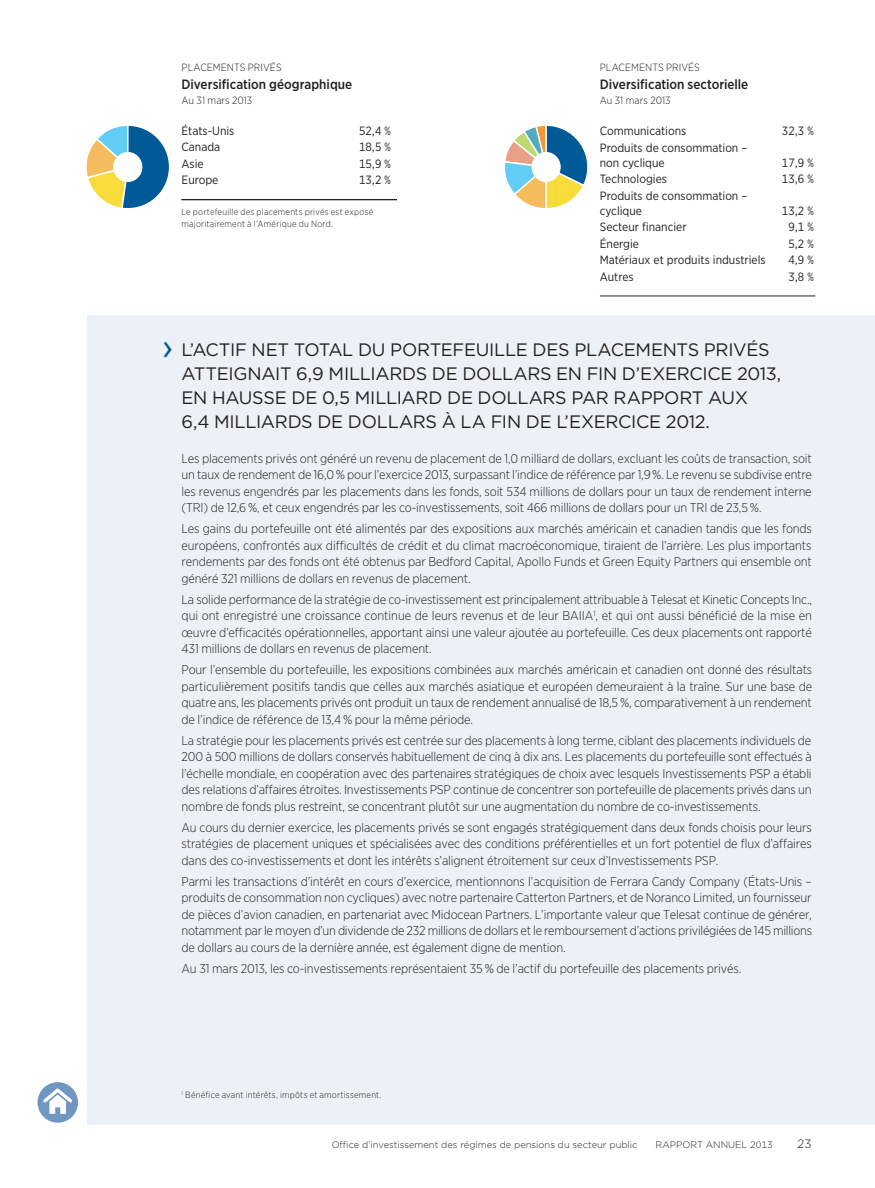
<style>
.page{position:relative;width:875px;height:1188px;background:#fff}
.page>*{position:absolute;margin:0;border:0;box-sizing:border-box;transform-origin:0 0}
.t1{font:18px/24px "Gotham";letter-spacing:-.015em;color:#231f20}
.t2{font:500 13.5px "Gotham Narrow";color:#231f20}
.t3{font:300 12.75px/16.5px "Gotham Narrow";letter-spacing:-.01em;color:#231f20;text-align:justify}
.t4{font:12px/15px "Gotham Narrow";color:#231f20}
.t5{font:300 12px "Gotham";color:#231f20}
.t6{font:300 10.5px "Gotham Narrow";letter-spacing:.01em;color:#231f20}
.t7{font:300 9.3px "Gotham";color:#231f20}
.t8{font:300 9px/12px "Gotham Narrow";letter-spacing:.025em;color:#231f20}
.s1{font-family:"Gotham Narrow";font-size:36px;color:#005a97}
</style>
<div class="page">
<hr style="left:182px;top:199px;width:156px;height:1px;background:#231f20">
<hr style="left:338px;top:199px;width:59px;height:1px;background:#231f20">
<svg style="left:86px;top:125px;width:83px;height:83px"></svg>
<div style="left:114px;top:153px;width:28px;height:28px;background:#fff;border-radius:50%"></div>
<div style="left:113px;top:152px;width:29px;height:30px;border:1px solid #fff;border-radius:50%"></div>
<hr style="left:182px;top:200px;width:215px;height:1px;background:#231f20">
<hr style="left:600px;top:296px;width:171px;height:1px;background:#231f20">
<hr style="left:771px;top:296px;width:44px;height:1px;background:#231f20">
<svg style="left:505px;top:125px;width:83px;height:83px"></svg>
<div style="left:532px;top:153px;width:28px;height:28px;background:#fff;border-radius:50%"></div>
<div style="left:532px;top:152px;width:28px;height:30px;border:1px solid #fff;border-radius:50%"></div>
<div style="left:87px;top:315px;width:788px;height:810px;background:#ecf1f7"></div>
<div style="left:38px;top:1082px;width:40px;height:41px;background:#7296c2;border-radius:50%"></div>
<svg style="left:43px;top:1088px;width:29px;height:26px"></svg>
<p class="t6" style="left:182px;top:61px;width:102px">PLACEMENTS PRIVÉS</p>
<p class="t2" style="left:182px;top:76px;width:172px">Diversification géographique</p>
<p class="t6" style="left:182px;top:94px;width:72px">Au 31 mars 2013</p>
<p class="t4" style="left:182px;top:123px;width:54px">États-Unis</p>
<p class="t4" style="left:359px;top:123px;width:33px">52,4 %</p>
<p class="t4" style="left:182px;top:139px;width:40px">Canada</p>
<p class="t4" style="left:359px;top:139px;width:33px">18,5 %</p>
<p class="t4" style="left:182px;top:156px;width:24px">Asie</p>
<p class="t4" style="left:359px;top:156px;width:33px">15,9 %</p>
<p class="t4" style="left:182px;top:172px;width:38px">Europe</p>
<p class="t4" style="left:359px;top:172px;width:33px">13,2 %</p>
<p class="t8" style="left:182px;top:206px;width:193px">Le portefeuille des placements privés est exposé majoritairement à l’Amérique du Nord.</p>
<p class="t6" style="left:600px;top:61px;width:102px">PLACEMENTS PRIVÉS</p>
<p class="t2" style="left:600px;top:76px;width:150px">Diversification sectorielle</p>
<p class="t6" style="left:600px;top:94px;width:72px">Au 31 mars 2013</p>
<p class="t4" style="left:600px;top:123px;width:88px">Communications</p>
<p class="t4" style="left:782px;top:123px;width:33px">32,3 %</p>
<p class="t4" style="left:600px;top:140px;width:149px">Produits de consommation – non cyclique</p>
<p class="t4" style="left:782px;top:155px;width:33px">17,9 %</p>
<p class="t4" style="left:600px;top:171px;width:69px">Technologies</p>
<p class="t4" style="left:782px;top:171px;width:33px">13,6 %</p>
<p class="t4" style="left:600px;top:189px;width:149px">Produits de consommation – cyclique</p>
<p class="t4" style="left:782px;top:204px;width:33px">13,2 %</p>
<p class="t4" style="left:600px;top:219px;width:88px">Secteur financier</p>
<p class="t4" style="left:788px;top:219px;width:27px">9,1 %</p>
<p class="t4" style="left:600px;top:236px;width:41px">Énergie</p>
<p class="t4" style="left:788px;top:236px;width:27px">5,2 %</p>
<p class="t4" style="left:600px;top:252px;width:167px">Matériaux et produits industriels</p>
<p class="t4" style="left:788px;top:252px;width:27px">4,9 %</p>
<p class="t4" style="left:600px;top:269px;width:35px">Autres</p>
<p class="t4" style="left:788px;top:269px;width:27px">3,8 %</p>
<p class="t1" style="left:181px;top:338px;width:601px;text-indent:-19px"><span class="s1">›</span> L’ACTIF NET TOTAL DU PORTEFEUILLE DES PLACEMENTS PRIVÉS ATTEIGNAIT 6,9 MILLIARDS DE DOLLARS EN FIN D’EXERCICE 2013, EN HAUSSE DE 0,5 MILLIARD DE DOLLARS PAR RAPPORT AUX<br>6,4 MILLIARDS DE DOLLARS À LA FIN DE L’EXERCICE 2012.</p>
<p class="t3" style="left:182px;top:450px;width:632px">Les placements privés ont généré un revenu de placement de 1,0 milliard de dollars, excluant les coûts de transaction, soit un taux de rendement de 16,0% pour l’exercice 2013, surpassant l’indice de référence par 1,9%. Le revenu se subdivise entre les revenus engendrés par les placements dans les fonds, soit 534 millions de dollars pour un taux de rendement interne (TRI) de 12,6 %, et ceux engendrés par les co-investissements, soit 466 millions de dollars pour un TRI de 23,5 %.</p>
<p class="t3" style="left:182px;top:520px;width:632px">Les gains du portefeuille ont été alimentés par des expositions aux marchés américain et canadien tandis que les fonds européens, confrontés aux difficultés de crédit et du climat macroéconomique, tiraient de l’arrière. Les plus importants rendements par des fonds ont été obtenus par Bedford Capital, Apollo Funds et Green Equity Partners qui ensemble ont généré 321 millions de dollars en revenus de placement.</p>
<p class="t3" style="left:181px;top:591px;width:632px">La solide performance de la stratégie de co-investissement est principalement attribuable à Telesat et Kinetic Concepts Inc., qui ont enregistré une croissance continue de leurs revenus et de leur BAIIA<sup>1</sup>, et qui ont aussi bénéficié de la mise en œuvre d’efficacités opérationnelles, apportant ainsi une valeur ajoutée au portefeuille. Ces deux placements ont rapporté 431 millions de dollars en revenus de placement.</p>
<p class="t3" style="left:181px;top:661px;width:632px">Pour l’ensemble du portefeuille, les expositions combinées aux marchés américain et canadien ont donné des résultats particulièrement positifs tandis que celles aux marchés asiatique et européen demeuraient à la traîne. Sur une base de quatre ans, les placements privés ont produit un taux de rendement annualisé de 18,5 %, comparativement à un rendement de l’indice de référence de 13,4 % pour la même période.</p>
<p class="t3" style="left:181px;top:732px;width:632px">La stratégie pour les placements privés est centrée sur des placements à long terme, ciblant des placements individuels de 200 à 500 millions de dollars conservés habituellement de cinq à dix ans. Les placements du portefeuille sont effectués à l’échelle mondiale, en coopération avec des partenaires stratégiques de choix avec lesquels Investissements PSP a établi des relations d’affaires étroites. Investissements PSP continue de concentrer son portefeuille de placements privés dans un nombre de fonds plus restreint, se concentrant plutôt sur une augmentation du nombre de co-investissements.</p>
<p class="t3" style="left:181px;top:819px;width:632px">Au cours du dernier exercice, les placements privés se sont engagés stratégiquement dans deux fonds choisis pour leurs stratégies de placement uniques et spécialisées avec des conditions préférentielles et un fort potentiel de flux d’affaires dans des co-investissements et dont les intérêts s’alignent étroitement sur ceux d’Investissements PSP.</p>
<p class="t3" style="left:181px;top:873px;width:632px">Parmi les transactions d’intérêt en cours d’exercice, mentionnons l’acquisition de Ferrara Candy Company (États-Unis – produits de consommation non cycliques) avec notre partenaire Catterton Partners, et de Noranco Limited, un fournisseur de pièces d’avion canadien, en partenariat avec Midocean Partners. L’importante valeur que Telesat continue de générer, notamment par le moyen d’un dividende de 232 millions de dollars et le remboursement d’actions privilégiées de 145 millions de dollars au cours de la dernière année, est également digne de mention.</p>
<p class="t3" style="left:181px;top:960px;width:561px">Au 31 mars 2013, les co-investissements représentaient 35 % de l’actif du portefeuille des placements privés.</p>
<p class="t8" style="left:182px;top:1089px;width:201px"><sup>1</sup> Bénéfice avant intérêts, impôts et amortissement.</p>
<p class="t7" style="left:213px;top:1138px;width:64px">O</p>
<p class="t7" style="left:340px;top:1138px;width:299px">ffice d’investissement des régimes de pensions du secteur public</p>
<p class="t7" style="left:656px;top:1138px;width:118px">Rapport annuel 2013</p>
<p class="t5" style="left:797px;top:1136px;width:16px">23</p>
</div>
